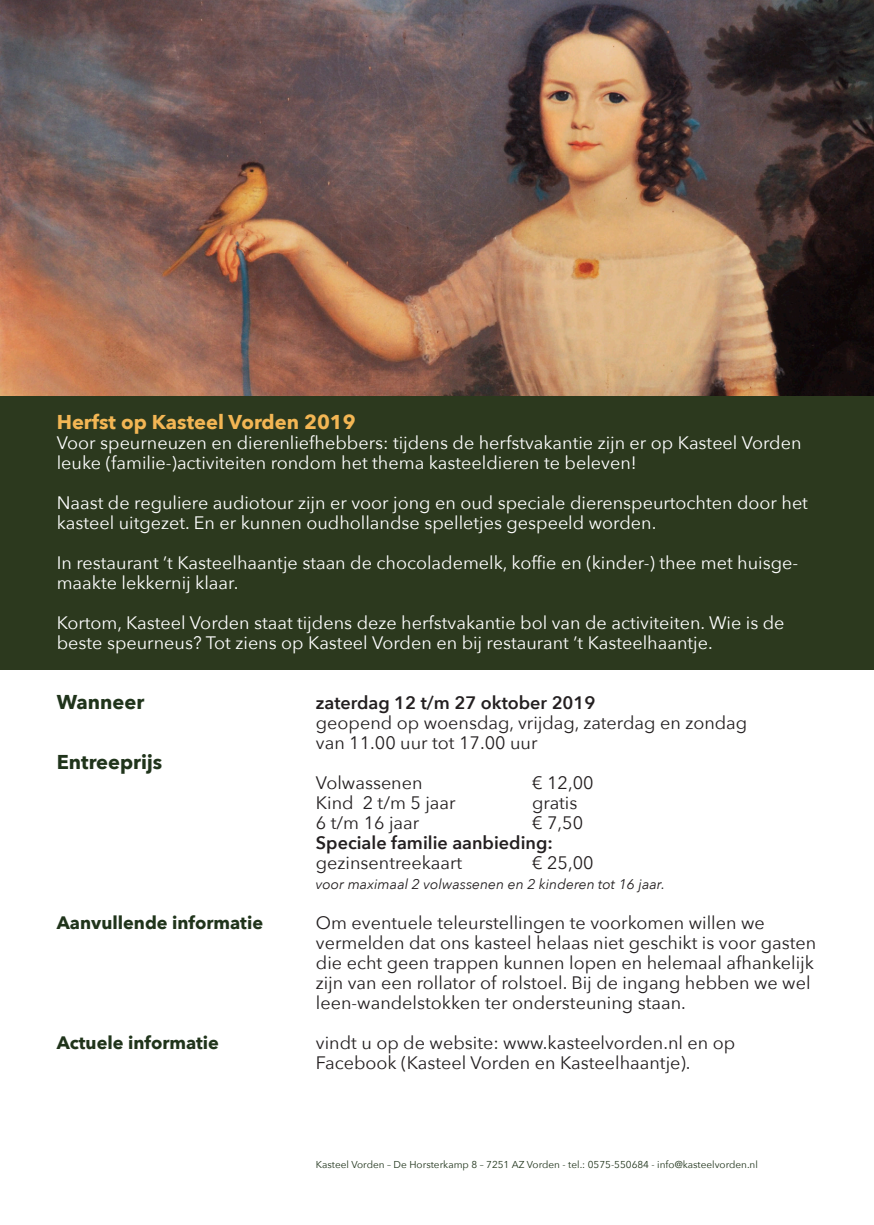
<style>
.page{position:relative;width:874px;height:1225px;background:#fff}
.page>*{position:absolute;margin:0;border:0;box-sizing:border-box;transform-origin:0 0}
.Gele_koptekst__kader{font:700 20px "Avenir Next";color:#f3b654}
.Koptekst_wit{font:700 20px "Avenir Next";color:#20341b}
.Witte_koptewkst__kad{font:18px/20px "Avenir Next";color:#fff}
.Basis{font:18px/20px "Avenir Next";color:#231f20}
.Koptekst_wit-2{font:700 18px "Avenir Next";color:#20341b}
.Basis-2{font:600 18px "Avenir Next";color:#231f20}
.Basis-3{font:italic 14px "Avenir Next";color:#231f20}
.t1{font:10px "Avenir Next";color:#20341b}
.s1{font-weight:600}
</style>
<div class="page">
<div style="left:0;top:387px;width:873px;height:282px;background:#2c391e"></div>
<img style="left:0;top:0;width:873px;height:395px">
<p class="Gele_koptekst__kader" style="left:57px;top:405px;width:300px">Herfst op Kasteel Vorden 2019</p>
<p class="Witte_koptewkst__kad" style="left:57px;top:432px;width:746px">Voor speurneuzen en dierenliefhebbers: tijdens de herfstvakantie zijn er op Kasteel Vorden leuke (familie-)activiteiten rondom het thema kasteeldieren te beleven!</p>
<p class="Witte_koptewkst__kad" style="left:57px;top:492px;width:752px">Naast de reguliere audiotour zijn er voor jong en oud speciale dierenspeurtochten door het kasteel uitgezet. En er kunnen oudhollandse spelletjes gespeeld worden.</p>
<p class="Witte_koptewkst__kad" style="left:57px;top:552px;width:742px">In restaurant ’t Kasteelhaantje staan de chocolademelk, koffie en (kinder-) thee met huisge&shy;maakte lekkernij klaar.</p>
<p class="Witte_koptewkst__kad" style="left:57px;top:612px;width:729px">Kortom, Kasteel Vorden staat tijdens deze herfstvakantie bol van de activiteiten. Wie is de beste speurneus? Tot ziens op Kasteel Vorden en bij restaurant ’t Kasteelhaantje.</p>
<p class="Koptekst_wit" style="left:57px;top:685px;width:89px">Wanneer</p>
<p class="Koptekst_wit" style="left:57px;top:745px;width:107px">Entreeprijs</p>
<p class="Koptekst_wit-2" style="left:57px;top:907px;width:208px">Aanvullende informatie</p>
<p class="Koptekst_wit-2" style="left:57px;top:1027px;width:164px">Actuele informatie</p>
<p class="Basis" style="left:316px;top:692px;width:432px"><span class="s1">zaterdag 12 t/m 27 oktober 2019<br></span>geopend op woensdag, vrijdag, zaterdag en zondag</p>
<p class="Basis" style="left:316px;top:732px;width:223px">van 11.00 uur tot 17.00 uur</p>
<p class="Basis" style="left:316px;top:772px;width:108px">Volwassenen</p>
<p class="Basis" style="left:532px;top:772px;width:63px">€ 12,00</p>
<p class="Basis" style="left:316px;top:792px;width:141px">Kind 2 t/m 5 jaar</p>
<p class="Basis" style="left:532px;top:792px;width:47px">gratis</p>
<p class="Basis" style="left:316px;top:812px;width:105px">6 t/m 16 jaar</p>
<p class="Basis" style="left:532px;top:812px;width:52px">€ 7,50</p>
<p class="Basis-2" style="left:316px;top:827px;width:238px">Speciale familie aanbieding:</p>
<p class="Basis" style="left:316px;top:852px;width:148px">gezinsentreekaart</p>
<p class="Basis" style="left:532px;top:852px;width:63px">€ 25,00</p>
<p class="Basis-3" style="left:316px;top:872px;width:350px">voor maximaal 2 volwassenen en 2 kinderen tot 16 jaar.</p>
<p class="Basis" style="left:316px;top:912px;width:501px">Om eventuele teleurstellingen te voorkomen willen we vermelden dat ons kasteel helaas niet geschikt is voor gasten die echt geen trappen kunnen lopen en helemaal afhankelijk zijn van een rollator of rolstoel. Bij de ingang hebben we wel leen-wandelstokken ter ondersteuning staan.</p>
<p class="Basis" style="left:316px;top:1032px;width:420px">vindt u op de website: www.kasteelvorden.nl en op<br>Facebook (Kasteel Vorden en Kasteelhaantje).</p>
<p class="t1" style="left:316px;top:1156px;width:443px">Kasteel Vorden – De Horsterkamp 8 – 7251 AZ Vorden - tel.: 0575-550684 - info@kasteelvorden.nl</p>
</div>
